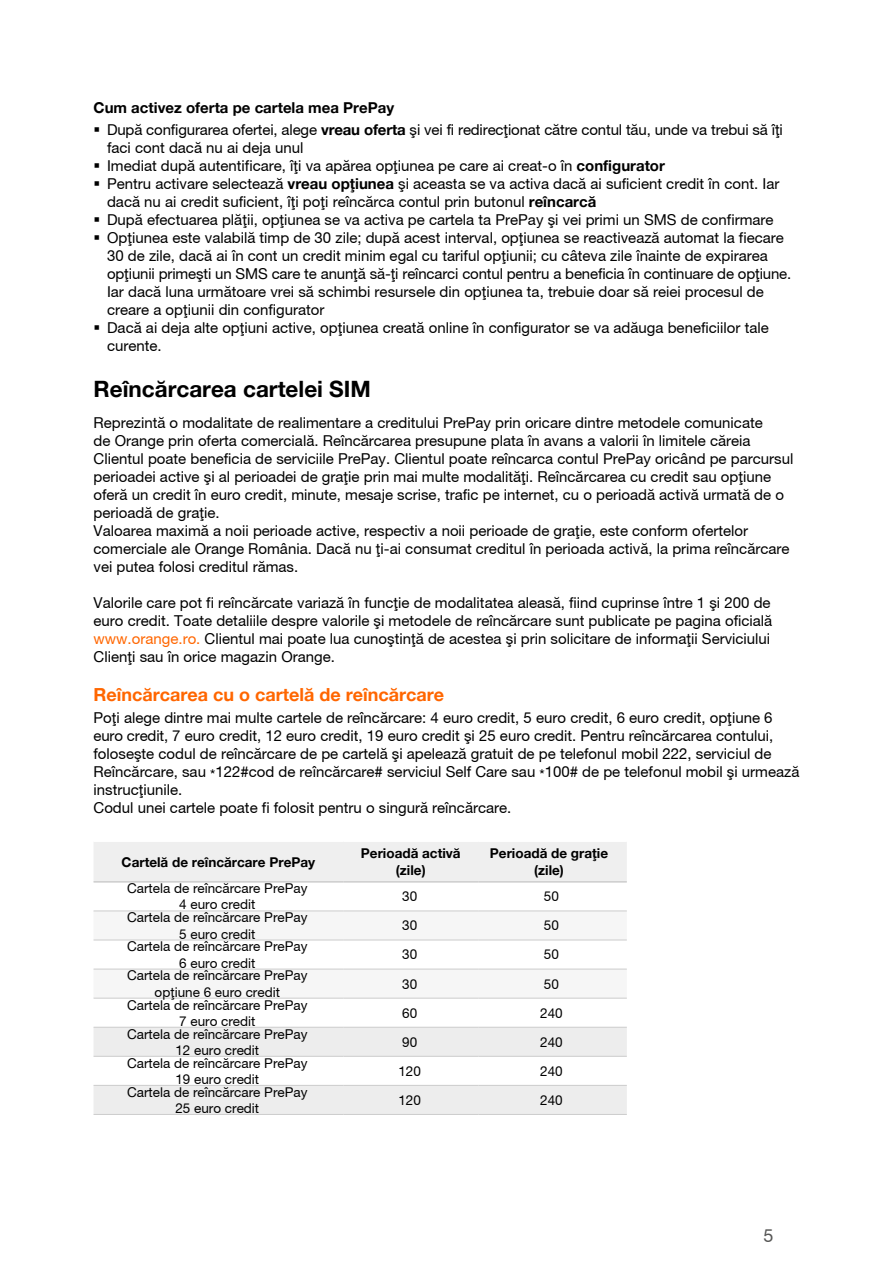
<style>
.page{position:relative;width:893px;height:1263px;background:#fff}
.page>*{position:absolute;margin:0;border:0;box-sizing:border-box;transform-origin:0 0}
.t1{font:700 22.5px "Rom Helvetica Neue";color:#000}
.t2{font:700 18px "Rom Helvetica Neue";color:#f60}
.t3{font:18px "Rom Helvetica Neue";color:#565655}
.t4{font:15px/18px "Rom Helvetica Neue";color:#000}
.t5{font:700 15px "Rom Helvetica Neue";color:#000}
.t6{font:13.5px/16.2px "Rom Helvetica Neue";color:#000;text-align:center}
.t7{font:700 13.5px/16.2px "Rom Helvetica Neue";color:#000;text-align:center}
.s1{font-weight:700}
.s2{color:#f60}
</style>
<div class="page">
<div style="left:94px;top:842px;width:533px;height:39px;background:#efefef"></div>
<svg style="left:94px;top:1026px;width:533px;height:1px"></svg>
<svg style="left:94px;top:911px;width:533px;height:87px;fill:#f6f6f6"></svg>
<svg style="left:94px;top:1028px;width:533px;height:86px;fill:#ededed"></svg>
<hr style="left:94px;top:881px;width:249px;height:2px;background:#ccc">
<hr style="left:343px;top:881px;width:135px;height:2px;background:#ccc">
<hr style="left:478px;top:881px;width:149px;height:2px;background:#ccc">
<hr style="left:94px;top:910px;width:249px;height:1px;background:#ccc">
<hr style="left:343px;top:910px;width:135px;height:1px;background:#ccc">
<hr style="left:478px;top:910px;width:149px;height:1px;background:#ccc">
<hr style="left:94px;top:940px;width:249px;height:1px;background:#ccc">
<hr style="left:343px;top:940px;width:135px;height:1px;background:#ccc">
<hr style="left:478px;top:940px;width:149px;height:1px;background:#ccc">
<hr style="left:94px;top:969px;width:249px;height:1px;background:#ccc">
<hr style="left:343px;top:969px;width:135px;height:1px;background:#ccc">
<hr style="left:478px;top:969px;width:149px;height:1px;background:#ccc">
<hr style="left:94px;top:998px;width:249px;height:1px;background:#ccc">
<hr style="left:343px;top:998px;width:135px;height:1px;background:#ccc">
<hr style="left:478px;top:998px;width:149px;height:1px;background:#ccc">
<hr style="left:94px;top:1027px;width:249px;height:1px;background:#ccc">
<hr style="left:343px;top:1027px;width:135px;height:1px;background:#ccc">
<hr style="left:478px;top:1027px;width:149px;height:1px;background:#ccc">
<hr style="left:94px;top:1056px;width:249px;height:1px;background:#ccc">
<hr style="left:343px;top:1056px;width:135px;height:1px;background:#ccc">
<hr style="left:478px;top:1056px;width:149px;height:1px;background:#ccc">
<hr style="left:94px;top:1085px;width:249px;height:1px;background:#ccc">
<hr style="left:343px;top:1085px;width:135px;height:1px;background:#ccc">
<hr style="left:478px;top:1085px;width:149px;height:1px;background:#ccc">
<hr style="left:94px;top:1114px;width:249px;height:1px;background:#ccc">
<hr style="left:343px;top:1114px;width:135px;height:1px;background:#ccc">
<hr style="left:478px;top:1114px;width:149px;height:1px;background:#ccc">
<p class="t5" style="left:94px;top:99px;width:302px">Cum activez oferta pe cartela mea PrePay</p>
<p class="t4" style="left:107px;top:121px;width:677px;text-indent:-13px">▪ Dup` configurarea ofertei, alege <span class="s1">vreau oferta</span> [i vei fi redirec]ionat c`tre contul t`u, unde va trebui s` î]i faci cont dac` nu ai deja unul</p>
<p class="t4" style="left:94px;top:157px;width:573px">▪ Imediat dup` autentificare, î]i va ap`rea op]iunea pe care ai creat-o în <span class="s1">configurator</span></p>
<p class="t4" style="left:107px;top:175px;width:674px;text-indent:-13px">▪ Pentru activare selecteaz` <span class="s1">vreau op]iunea</span> [i aceasta se va activa dac` ai suficient credit în cont. Iar dac` nu ai credit suficient, î]i po]i reînc`rca contul prin butonul <span class="s1">reîncarc`</span></p>
<p class="t4" style="left:94px;top:211px;width:681px">▪ Dup` efectuarea pl`]ii, op]iunea se va activa pe cartela ta PrePay [i vei primi un SMS de confirmare</p>
<p class="t4" style="left:107px;top:229px;width:686px;text-indent:-14px">▪ Op]iunea este valabil` timp de 30 zile; dup` acest interval, op]iunea se reactiveaz` automat la fiecare 30 de zile, dac` ai în cont un credit minim egal cu tariful op]iunii; cu câteva zile înainte de expirarea op]iunii prime[ti un SMS care te anun]` s`-]i reîncarci contul pentru a beneficia în continuare de op]iune.<br>Iar dac` luna urm`toare vrei s` schimbi resursele din op]iunea ta, trebuie doar s` reiei procesul de creare a op]iunii din configurator</p>
<p class="t4" style="left:107px;top:319px;width:663px;text-indent:-14px">▪ Dac` ai deja alte op]iuni active, op]iunea creat` online în configurator se va ad`uga beneficiilor tale curente.</p>
<h1 class="t1" style="left:94px;top:376px;width:279px">Re\nc`rcarea cartelei SIM</h1>
<p class="t4" style="left:94px;top:413px;width:701px">Reprezint` o modalitate de realimentare a creditului PrePay prin oricare dintre metodele comunicate<br>de Orange prin oferta comercial`. Re\nc`rcarea presupune plata \n avans a valorii \n limitele c`reia Clientul poate beneficia de serviciile PrePay. Clientul poate reîncarca contul PrePay oricând pe parcursul perioadei active [i al perioadei de gra]ie prin mai multe modalit`]i. Reînc`rcarea cu credit sau op]iune ofer` un credit în euro credit, minute, mesaje scrise, trafic pe internet, cu o perioad` activ` urmat` de o perioad` de gra]ie.<br>Valoarea maxim` a noii perioade active, respectiv a noii perioade de gra]ie, este conform ofertelor comerciale ale Orange Romånia. Dac` nu ]i-ai consumat creditul \n perioada activ`, la prima re\nc`rcare vei putea folosi creditul r`mas.</p>
<p class="t4" style="left:94px;top:593px;width:680px">Valorile care pot fi reînc`rcate variaz` în func]ie de modalitatea aleas`, fiind cuprinse \ntre 1 [i 200 de euro credit. Toate detaliile despre valorile [i metodele de re\nc`rcare sunt publicate pe pagina oficial` <span class="s2">www.orange.ro.</span> Clientul mai poate lua cuno[tin]` de acestea [i prin solicitare de informa]ii Serviciului Clien]i sau \n orice magazin Orange.</p>
<p class="t2" style="left:94px;top:684px;width:352px">Re\nc`rcarea cu o cartel` de re\nc`rcare</p>
<p class="t4" style="left:94px;top:709px;width:707px">Po]i alege dintre mai multe cartele de re\nc`rcare: 4 euro credit, 5 euro credit, 6 euro credit, op]iune 6 euro credit, 7 euro credit, 12 euro credit, 19 euro credit [i 25 euro credit. Pentru re\nc`rcarea contului, folose[te codul de re\nc`rcare de pe cartel` [i apeleaz` gratuit de pe telefonul mobil 222, serviciul de Re\nc`rcare, sau *122#cod de re\nc`rcare# serviciul Self Care sau *100# de pe telefonul mobil [i urmeaz` instruc]iunile.<br>Codul unei cartele poate fi folosit pentru o singur` reînc`rcare.</p>
<p class="t7" style="left:122px;top:854px;width:195px">Cartel` de reînc`rcare PrePay</p>
<p class="t7" style="left:361px;top:845px;width:101px">Perioad` activ` (zile)</p>
<p class="t7" style="left:490px;top:845px;width:120px">Perioad` de gra]ie (zile)</p>
<p class="t6" style="left:127px;top:880px;width:182px">Cartela de re\nc`rcare PrePay<br>4 euro credit</p>
<p class="t6" style="left:402px;top:888px;width:17px">30</p>
<p class="t6" style="left:544px;top:888px;width:17px">50</p>
<p class="t6" style="left:127px;top:909px;width:182px">Cartela de re\nc`rcare PrePay<br>5 euro credit</p>
<p class="t6" style="left:402px;top:917px;width:17px">30</p>
<p class="t6" style="left:544px;top:917px;width:17px">50</p>
<p class="t6" style="left:127px;top:938px;width:182px">Cartela de re\nc`rcare PrePay<br>6 euro credit</p>
<p class="t6" style="left:402px;top:947px;width:17px">30</p>
<p class="t6" style="left:544px;top:947px;width:17px">50</p>
<p class="t6" style="left:127px;top:968px;width:182px">Cartela de re\nc`rcare PrePay op]iune 6 euro credit</p>
<p class="t6" style="left:402px;top:976px;width:17px">30</p>
<p class="t6" style="left:544px;top:976px;width:17px">50</p>
<p class="t6" style="left:127px;top:997px;width:182px">Cartela de re\nc`rcare PrePay<br>7 euro credit</p>
<p class="t6" style="left:402px;top:1005px;width:17px">60</p>
<p class="t6" style="left:540px;top:1005px;width:24px">240</p>
<p class="t6" style="left:127px;top:1026px;width:182px">Cartela de re\nc`rcare PrePay<br>12 euro credit</p>
<p class="t6" style="left:402px;top:1034px;width:17px">90</p>
<p class="t6" style="left:540px;top:1034px;width:24px">240</p>
<p class="t6" style="left:127px;top:1055px;width:182px">Cartela de re\nc`rcare PrePay<br>19 euro credit</p>
<p class="t6" style="left:398px;top:1063px;width:24px">120</p>
<p class="t6" style="left:540px;top:1063px;width:24px">240</p>
<p class="t6" style="left:127px;top:1084px;width:182px">Cartela de re\nc`rcare PrePay<br>25 euro credit</p>
<p class="t6" style="left:398px;top:1092px;width:24px">120</p>
<p class="t6" style="left:540px;top:1092px;width:24px">240</p>
<p class="t3" style="left:763px;top:1225px;width:12px">5</p>
</div>
